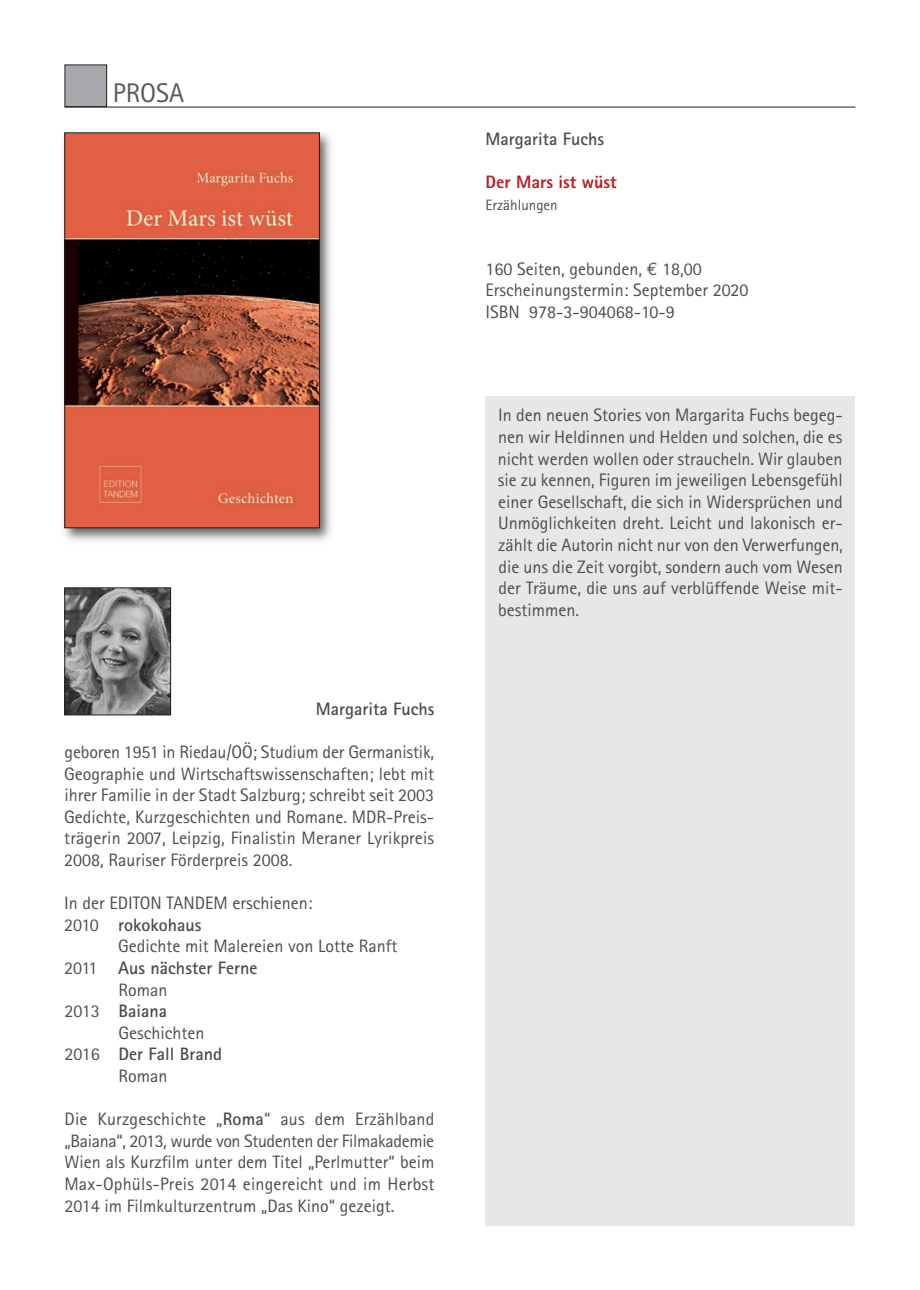
<style>
.page{position:relative;width:920px;height:1290px;background:#fff}
.page>*{position:absolute;margin:0;border:0;box-sizing:border-box;transform-origin:0 0}
.t1{font:27px "Rotis Sans Serif";color:#57585a}
.t2{font:18px/21.6px "Rotis Sans Serif";color:#4b4c4d;text-align:justify}
.t3{font:700 18px "Rotis Sans Serif";color:#4b4c4d}
.t4{font:800 18px "Rotis Sans Serif";color:#b62024}
.t5{font:15px "Rotis Sans Serif";color:#4b4c4d}
.s1{font-weight:700}
.s2{font-weight:400}
.s3{font-family:"Euro Mono"}
</style>
<div class="page">
<div style="left:485px;top:396px;width:370px;height:829px;background:#e6e7e9"></div>
<img style="left:67px;top:590px;width:102px;height:123px">
<div style="left:65px;top:588px;width:106px;height:127px;border:1px solid #231f20"></div>
<img style="left:63px;top:132px;width:268px;height:410px">
<img style="left:67px;top:135px;width:251px;height:391px">
<div style="left:65px;top:133px;width:255px;height:395px;border:1px solid #231f20"></div>
<div style="left:65px;top:65px;width:41px;height:41px;background:#a8a9ad"></div>
<div style="left:65px;top:65px;width:42px;height:42px;border:1px solid #231f20"></div>
<hr style="left:65px;top:107px;width:790px;height:1px;background:#231f20">
<h1 class="t1" style="left:113px;top:83px;width:73px">PROSA</h1>
<p class="t3" style="left:316px;top:702px;width:120px">Margarita Fuchs</p>
<p class="t2" style="left:64px;top:743px;width:372px">geboren 1951 in Riedau/OÖ; Studium der Germanistik, Geographie und Wirtschaftswissenschaften; lebt mit ihrer Familie in der Stadt Salzburg; schreibt seit 2003<br>Gedichte, Kurzgeschichten und Romane. MDR-Preis&shy;trägerin 2007, Leipzig, Finalistin Meraner Lyrikpreis 2008, Rauriser Förderpreis 2008.</p>
<p class="t2" style="left:64px;top:894px;width:250px">In der EDITON TANDEM erschienen:<br>2010 <span class="s1">rokokohaus</span></p>
<p class="t2" style="left:118px;top:937px;width:281px">Gedichte mit Malereien von Lotte Ranft</p>
<p class="t3" style="left:64px;top:962px;width:195px"><span class="s2">2011</span> Aus nächster Ferne</p>
<p class="t2" style="left:119px;top:980px;width:50px">Roman</p>
<p class="t3" style="left:65px;top:1005px;width:104px"><span class="s2">2013</span> Baiana</p>
<p class="t2" style="left:119px;top:1024px;width:87px">Geschichten</p>
<p class="t3" style="left:65px;top:1048px;width:159px"><span class="s2">2016</span> Der Fall Brand</p>
<p class="t2" style="left:119px;top:1067px;width:50px">Roman</p>
<p class="t2" style="left:64px;top:1110px;width:372px">Die Kurzgeschichte „<span class="s1">Roma</span>“ aus dem Erzählband „Baiana“, 2013, wurde von Studenten der Filmakademie Wien als Kurzfilm unter dem Titel „Perlmutter“ beim Max-Ophüls-Preis 2014 eingereicht und im Herbst 2014 im Filmkulturzentrum „Das Kino“ gezeigt.</p>
<p class="t3" style="left:485px;top:133px;width:120px">Margarita Fuchs</p>
<p class="t4" style="left:485px;top:176px;width:133px">Der Mars ist wüst</p>
<p class="t5" style="left:485px;top:199px;width:74px">Erzählungen</p>
<p class="t2" style="left:485px;top:259px;width:264px;text-align:left">160 Seiten, gebunden, <span class="s3">€</span> 18,00<br>Erscheinungstermin: September 2020<br>ISBN 978-3-904068-10-9</p>
<p class="t2" style="left:498px;top:406px;width:346px">In den neuen Stories von Margarita Fuchs begeg&shy;nen wir Heldinnen und Helden und solchen, die es nicht werden wollen oder straucheln. Wir glauben sie zu kennen, Figuren im jeweiligen Lebensgefühl einer Gesellschaft, die sich in Widersprüchen und Unmöglichkeiten dreht. Leicht und lakonisch er&shy;zählt die Autorin nicht nur von den Verwerfungen, die uns die Zeit vorgibt, sondern auch vom Wesen der Träume, die uns auf verblüffende Weise mit&shy;bestimmen.</p>
</div>
